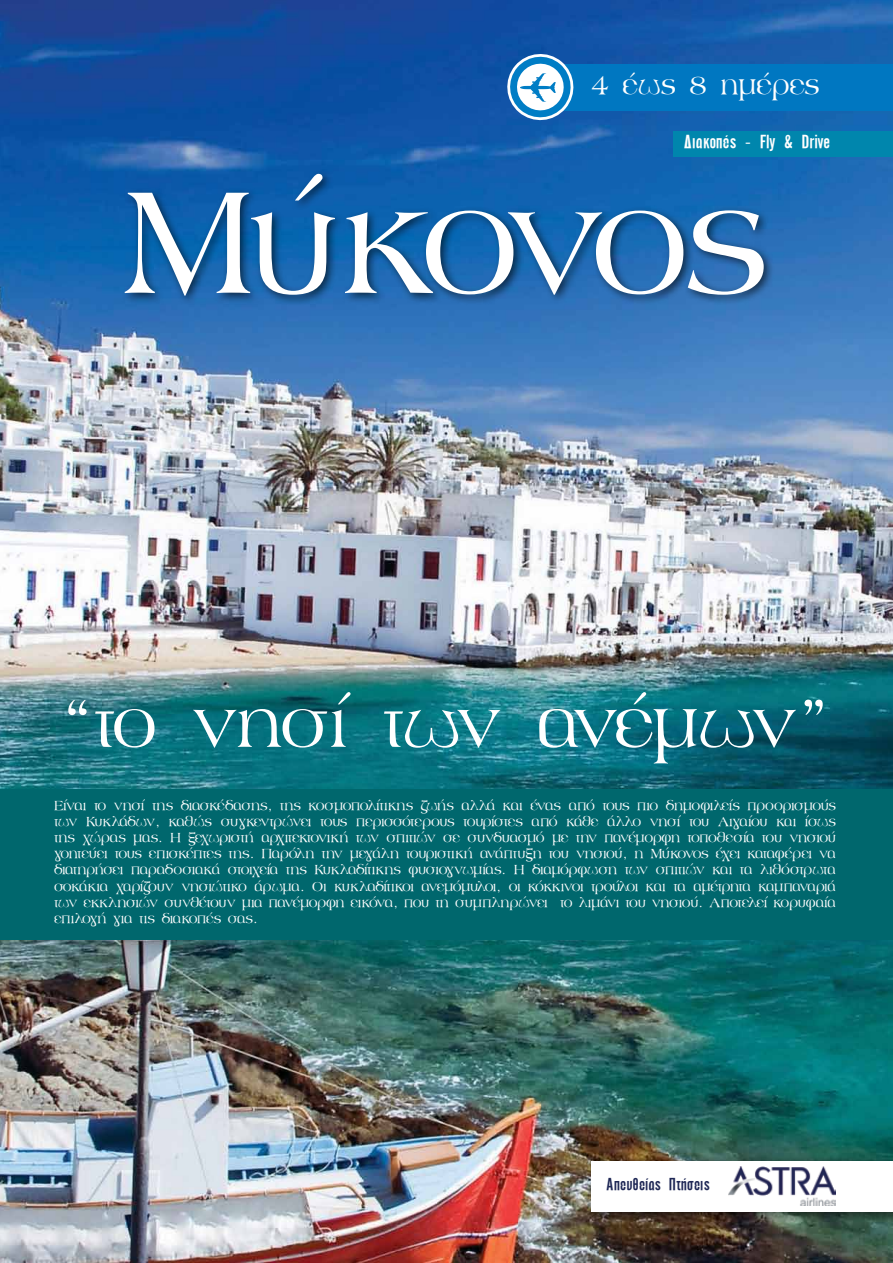
<style>
.page{position:relative;width:893px;height:1263px;background:#fff}
.page>*{position:absolute;margin:0;border:0;box-sizing:border-box;transform-origin:0 0}
.t1{font:150px "AG Americana UP";letter-spacing:-.075em;color:#fff}
.t2{font:69px "AG Americana UP";letter-spacing:-.04em;color:#fff}
.t3{font:27px "AG Americana UP";color:#fff}
.t4{font:18px "AG Altera Gothic UP";color:#fff}
.t5{font:16.5px "AG Altera Gothic UP";letter-spacing:.03em;color:#1f2856}
.t6{font:13.5px/16.2px "AG Americana UP";letter-spacing:-.03em;color:#fff;text-align:justify}
</style>
<div class="page">
<img style="left:0;top:0;width:893px;height:1263px">
<div style="left:0;top:789px;width:893px;height:151px;background:#00676d"></div>
<div style="left:120px;top:169px;width:654px;height:137px;background:#000;opacity:.6"></div>
<div style="left:674px;top:131px;width:219px;height:25px;background:#0086ad"></div>
<div style="left:548px;top:64px;width:345px;height:46px;background:#0077c1"></div>
<svg style="left:503px;top:50px;width:74px;height:74px"></svg>
<div style="left:586px;top:1156px;width:307px;height:66px;background:#000;opacity:.6"></div>
<div style="left:591px;top:1161px;width:302px;height:50px;background:#fff"></div>
<img style="left:728px;top:1167px;width:108px;height:38px">
<h3 class="t3" style="left:591px;top:72px;width:230px">4 έως 8 ημέρες</h3>
<h3 class="t4" style="left:684px;top:133px;width:147px">Διακοπές - Fly &amp; Drive</h3>
<h1 class="t1" style="left:120px;top:170px;width:649px">Μύκονος</h1>
<h2 class="t2" style="left:61px;top:690px;width:770px">“το νησί των ανέμων”</h2>
<p class="t6" style="left:54px;top:798px;width:783px">Είναι το νησί της διασκέδασης, της κοσμοπολίτικης ζωής αλλά και ένας από τους πιο δημοφιλείς προορισμούς των Κυκλάδων, καθώς συγκεντρώνει τους περισσότερους τουρίστες από κάθε άλλο νησί του Αιγαίου και ίσως της χώρας μας. Η ξεχωριστή αρχιτεκτονική των σπιτιών σε συνδυασμό με την πανέμορφη τοποθεσία του νησιού γοητεύει τους επισκέπτες της. Παρόλη την μεγάλη τουριστική ανάπτυξη του νησιού, η Μύκονος έχει καταφέρει να διατηρήσει παραδοσιακά στοιχεία της Κυκλαδίτικης φυσιογνωμίας. Η διαμόρφωση των σπιτιών και τα λιθόστρωτα σοκάκια χαρίζουν νησιώτικο άρωμα. Οι κυκλαδίτικοι ανεμόμυλοι, οι κόκκινοι τρούλοι και τα αμέτρητα καμπαναριά των εκκλησιών συνθέτουν μια πανέμορφη εικόνα, που τη συμπληρώνει το λιμάνι του νησιού. Αποτελεί κορυφαία επιλογή για τις διακοπές σας.</p>
<p class="t5" style="left:606px;top:1176px;width:105px">Απευθείας Πτήσεις</p>
</div>
